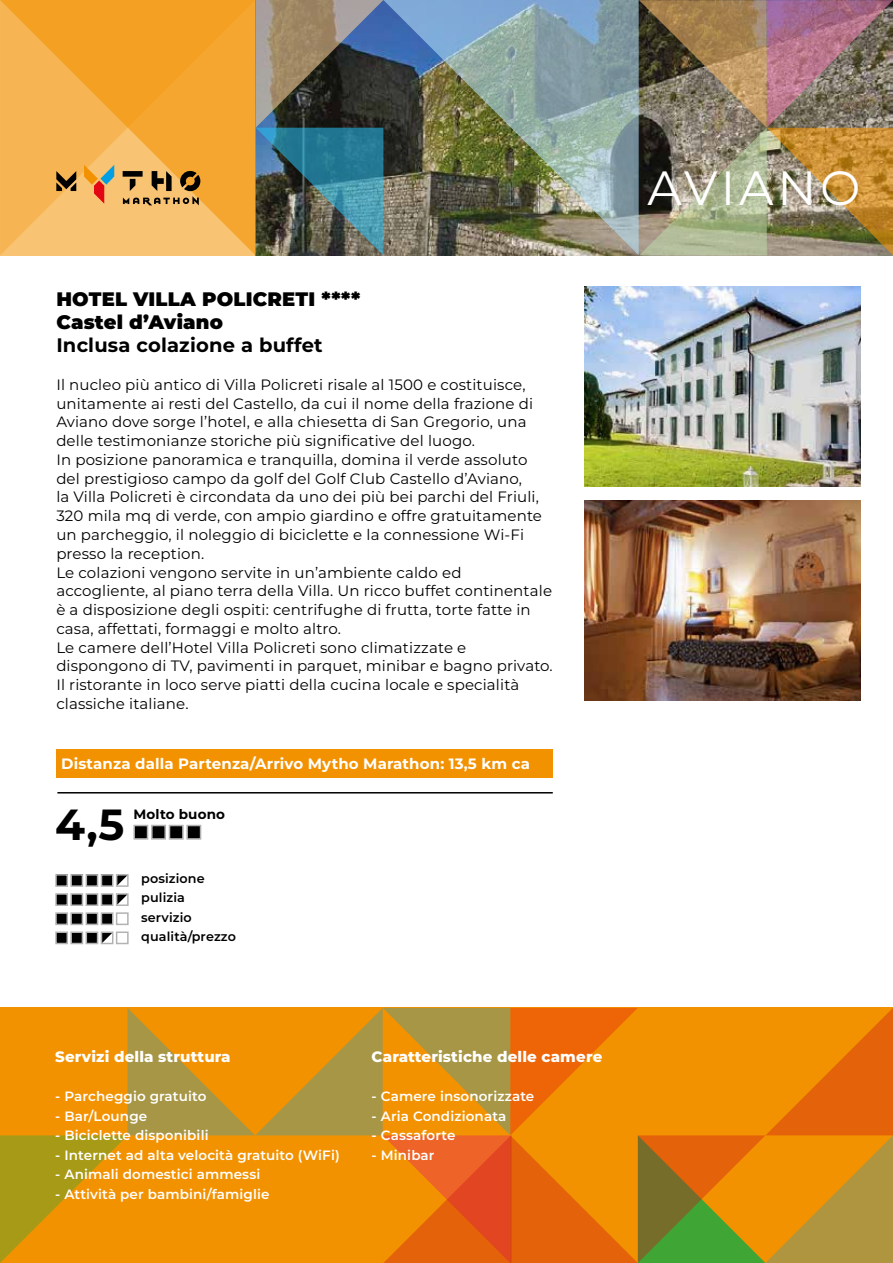
<style>
.page{position:relative;width:893px;height:1263px;background:#fff}
.page>*{position:absolute;margin:0;border:0;box-sizing:border-box;transform-origin:0 0}
.t1{font:48px "Montserrat";letter-spacing:.08em;color:#fff}
.t2{font:700 43.5px "Montserrat";color:#000}
.t3{font:900 19.5px/23.4px "Montserrat";letter-spacing:.01em;color:#000}
.t4{font:700 19.5px "Montserrat";letter-spacing:.01em;color:#000}
.t5{font:15px/18.8px "Montserrat";letter-spacing:.01em;color:#000}
.t6{font:700 15px "Montserrat";letter-spacing:.01em;color:#fff}
.t7{font:800 15px "Montserrat";letter-spacing:.01em;color:#fff}
.t8{font:600 13.5px "Montserrat";letter-spacing:.01em;color:#fff}
.t9{font:700 13.5px "Montserrat";letter-spacing:.01em;color:#000}
.t10{font:600 12.75px/19.5px "Montserrat";letter-spacing:.01em;color:#000}
</style>
<div class="page">
<svg style="left:0;top:1008px;width:893px;height:255px;background:#dd890e"></svg>
<img style="left:383px;top:0;width:256px;height:255px">
<img style="left:639px;top:0;width:254px;height:255px">
<img style="left:256px;top:0;width:127px;height:255px">
<div style="left:56px;top:749px;width:497px;height:29px;background:#f39200"></div>
<hr style="left:57px;top:792px;width:496px;height:1px;background:#000">
<div style="left:134px;top:825px;width:14px;height:14px;background:#000"></div>
<div style="left:133px;top:825px;width:15px;height:15px;border:2px solid #b3b2b2"></div>
<div style="left:152px;top:825px;width:13px;height:14px;background:#000"></div>
<div style="left:151px;top:825px;width:15px;height:15px;border:2px solid #b3b2b2"></div>
<div style="left:170px;top:825px;width:13px;height:14px;background:#000"></div>
<div style="left:169px;top:825px;width:15px;height:15px;border:2px solid #b3b2b2"></div>
<div style="left:187px;top:825px;width:14px;height:14px;background:#000"></div>
<div style="left:186px;top:825px;width:15px;height:15px;border:2px solid #b3b2b2"></div>
<div style="left:56px;top:894px;width:11px;height:11px;background:#000"></div>
<div style="left:55px;top:893px;width:13px;height:13px;border:2px solid #b3b2b2"></div>
<div style="left:71px;top:894px;width:11px;height:11px;background:#000"></div>
<div style="left:70px;top:893px;width:13px;height:13px;border:2px solid #b3b2b2"></div>
<div style="left:86px;top:894px;width:12px;height:11px;background:#000"></div>
<div style="left:86px;top:893px;width:12px;height:13px;border:2px solid #b3b2b2"></div>
<div style="left:101px;top:894px;width:12px;height:11px;background:#000"></div>
<div style="left:101px;top:893px;width:12px;height:13px;border:2px solid #b3b2b2"></div>
<svg style="left:119px;top:896px;width:7px;height:7px"></svg>
<div style="left:116px;top:893px;width:13px;height:13px;border:2px solid #b3b2b2"></div>
<div style="left:56px;top:913px;width:11px;height:11px;background:#000"></div>
<div style="left:55px;top:912px;width:13px;height:13px;border:2px solid #b3b2b2"></div>
<div style="left:71px;top:913px;width:11px;height:11px;background:#000"></div>
<div style="left:70px;top:912px;width:13px;height:13px;border:2px solid #b3b2b2"></div>
<div style="left:86px;top:913px;width:12px;height:11px;background:#000"></div>
<div style="left:86px;top:912px;width:12px;height:13px;border:2px solid #b3b2b2"></div>
<div style="left:101px;top:913px;width:12px;height:11px;background:#000"></div>
<div style="left:101px;top:912px;width:12px;height:13px;border:2px solid #b3b2b2"></div>
<div style="left:116px;top:912px;width:13px;height:13px;border:2px solid #b3b2b2"></div>
<div style="left:56px;top:875px;width:11px;height:11px;background:#000"></div>
<div style="left:55px;top:874px;width:13px;height:13px;border:2px solid #b3b2b2"></div>
<div style="left:71px;top:875px;width:11px;height:11px;background:#000"></div>
<div style="left:70px;top:874px;width:13px;height:13px;border:2px solid #b3b2b2"></div>
<div style="left:86px;top:875px;width:12px;height:11px;background:#000"></div>
<div style="left:86px;top:874px;width:12px;height:13px;border:2px solid #b3b2b2"></div>
<div style="left:101px;top:875px;width:12px;height:11px;background:#000"></div>
<div style="left:101px;top:874px;width:12px;height:13px;border:2px solid #b3b2b2"></div>
<svg style="left:119px;top:877px;width:7px;height:7px"></svg>
<div style="left:116px;top:874px;width:13px;height:13px;border:2px solid #b3b2b2"></div>
<img style="left:584px;top:287px;width:276px;height:200px">
<img style="left:584px;top:501px;width:276px;height:199px">
<div style="left:56px;top:932px;width:11px;height:11px;background:#000"></div>
<div style="left:55px;top:931px;width:13px;height:13px;border:2px solid #b3b2b2"></div>
<div style="left:71px;top:932px;width:11px;height:11px;background:#000"></div>
<div style="left:70px;top:931px;width:13px;height:13px;border:2px solid #b3b2b2"></div>
<div style="left:86px;top:932px;width:12px;height:11px;background:#000"></div>
<div style="left:86px;top:931px;width:12px;height:13px;border:2px solid #b3b2b2"></div>
<svg style="left:104px;top:934px;width:6px;height:7px"></svg>
<div style="left:116px;top:931px;width:13px;height:13px;border:2px solid #b3b2b2"></div>
<div style="left:101px;top:931px;width:12px;height:13px;border:2px solid #b3b2b2"></div>
<svg style="left:0;top:0;width:255px;height:255px;background:#f5ae44"></svg>
<svg style="left:84px;top:165px;width:30px;height:39px"></svg>
<svg style="left:56px;top:171px;width:20px;height:20px"></svg>
<svg style="left:123px;top:171px;width:77px;height:34px;background:#a68047"></svg>
<h3 class="t3" style="left:56px;top:286px;width:305px">HOTEL VILLA POLICRETI ****<br>Castel d’Aviano</h3>
<h3 class="t4" style="left:56px;top:333px;width:268px">Inclusa colazione a buffet</h3>
<p class="t5" style="left:56px;top:375px;width:498px">Il nucleo più antico di Villa Policreti risale al 1500 e costituisce, unitamente ai resti del Castello, da cui il nome della frazione di Aviano dove sorge l’hotel, e alla chiesetta di San Gregorio, una delle testimonianze storiche più significative del luogo.<br>In posizione panoramica e tranquilla, domina il verde assoluto del prestigioso campo da golf del Golf Club Castello d’Aviano,<br>la Villa Policreti è circondata da uno dei più bei parchi del Friuli, 320 mila mq di verde, con ampio giardino e offre gratuitamente un parcheggio, il noleggio di biciclette e la connessione Wi-Fi presso la reception.<br>Le colazioni vengono servite in un’ambiente caldo ed accogliente, al piano terra della Villa. Un ricco buffet continentale è a disposizione degli ospiti: centrifughe di frutta, torte fatte in casa, affettati, formaggi e molto altro.<br>Le camere dell’Hotel Villa Policreti sono climatizzate e dispongono di TV, pavimenti in parquet, minibar e bagno privato.<br>Il ristorante in loco serve piatti della cucina locale e specialità classiche italiane.</p>
<p class="t6" style="left:61px;top:754px;width:470px">Distanza dalla Partenza/Arrivo Mytho Marathon: 13,5 km ca</p>
<h2 class="t2" style="left:55px;top:796px;width:70px">4,5</h2>
<p class="t9" style="left:133px;top:805px;width:93px">Molto buono</p>
<p class="t10" style="left:141px;top:868px;width:96px">posizione pulizia servizio qualità/prezzo</p>
<p class="t7" style="left:55px;top:1047px;width:177px">Servizi della struttura</p>
<p class="t8" style="left:55px;top:1087px;width:153px">- Parcheggio gratuito</p>
<p class="t8" style="left:55px;top:1107px;width:93px">- Bar/Lounge</p>
<p class="t8" style="left:55px;top:1126px;width:155px">- Biciclette disponibili</p>
<p class="t8" style="left:55px;top:1146px;width:286px">- Internet ad alta velocità gratuito (WiFi)</p>
<p class="t8" style="left:55px;top:1165px;width:207px">- Animali domestici ammessi</p>
<p class="t8" style="left:55px;top:1185px;width:216px">- Attività per bambini/famiglie</p>
<p class="t7" style="left:372px;top:1047px;width:232px">Caratteristiche delle camere</p>
<p class="t8" style="left:372px;top:1087px;width:164px">- Camere insonorizzate</p>
<p class="t8" style="left:372px;top:1107px;width:136px">- Aria Condizionata</p>
<p class="t8" style="left:372px;top:1126px;width:85px">- Cassaforte</p>
<p class="t8" style="left:372px;top:1146px;width:64px">- Minibar</p>
<h1 class="t1" style="left:648px;top:156px;width:214px">AVIANO</h1>
</div>
